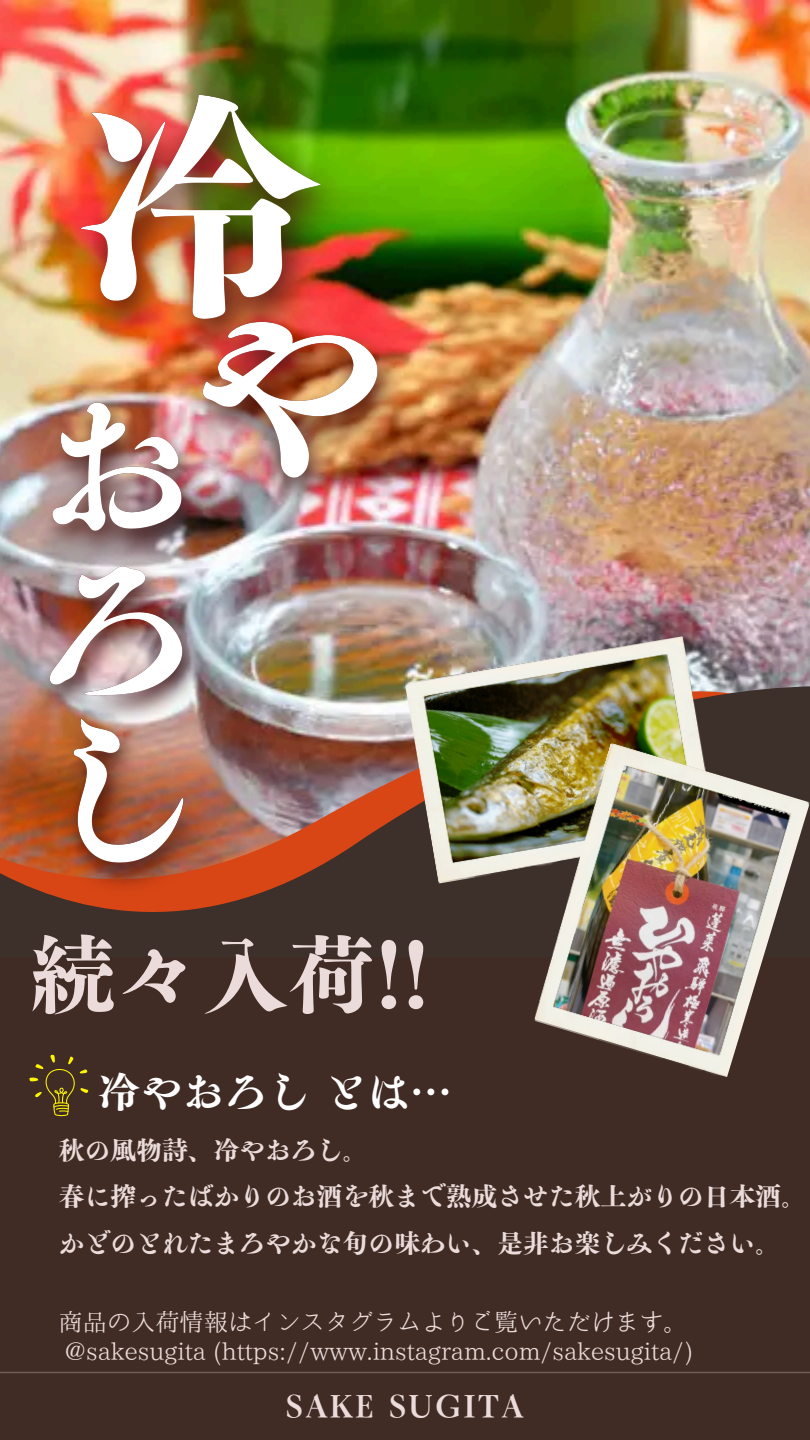
<style>
.page{position:relative;width:810px;height:1440px;background:#402c24}
.page>*{position:absolute;margin:0;border:0;box-sizing:border-box;transform-origin:0 0}
.t1{font:86.6px "Canva Tsuku CMD Min Std E";color:#ebdcdb}
.t2{font:42.4px "Canva Tsuku CMD Min Std E";color:#fff}
.t3{font:28.8px "Canva Tsuku CMD Min Std E";letter-spacing:.1em;color:#ebdcdb}
.t4{font:26.2px/46.5px "Canva Tsuku CMD Min Std E";letter-spacing:-.015em;color:#ebdcdb}
.t5{font:24.2px "IP Aex Mincho";color:#ebdcdb}
.t6{font:24.2px "Harenosora Mincho";color:#ebdcdb}
</style>
<div class="page">
<img style="left:0;top:0;width:810px;height:651px">
<img style="left:0;top:651px;width:810px;height:261px">
<img style="left:405px;top:636px;width:312px;height:248px">
<hr style="left:0;top:1372px;width:810px;height:1px;background:#725d54">
<img style="left:527px;top:742px;width:283px;height:335px">
<svg style="left:29px;top:1055px;width:59px;height:61px"></svg>
<img style="left:34px;top:65px;width:336px;height:316px">
<img style="left:164px;top:287px;width:254px;height:244px">
<img style="left:23px;top:381px;width:199px;height:524px">
<h2 class="t1" style="left:29px;top:931px;width:402px">続々入荷!!</h2>
<p class="t2" style="left:98px;top:1070px;width:356px">冷やおろしとは…</p>
<h3 class="t4" style="left:59px;top:1127px;width:750px">秋の風物詩、冷やおろし。<br>春に搾ったばかりのお酒を秋まで熟成させた秋上がりの日本酒。かどのとれたまろやかな旬の味わい、是非お楽しみください。</h3>
<p class="t6" style="left:59px;top:1309px;width:631px">商品の入荷情報はインスタグラムよりご覧いただけます。</p>
<h4 class="t5" style="left:64px;top:1339px;width:630px">@sakesugita (https://www.instagram.com/sakesugita/)</h4>
<p class="t3" style="left:286px;top:1392px;width:238px">SAKE SUGITA</p>
</div>
